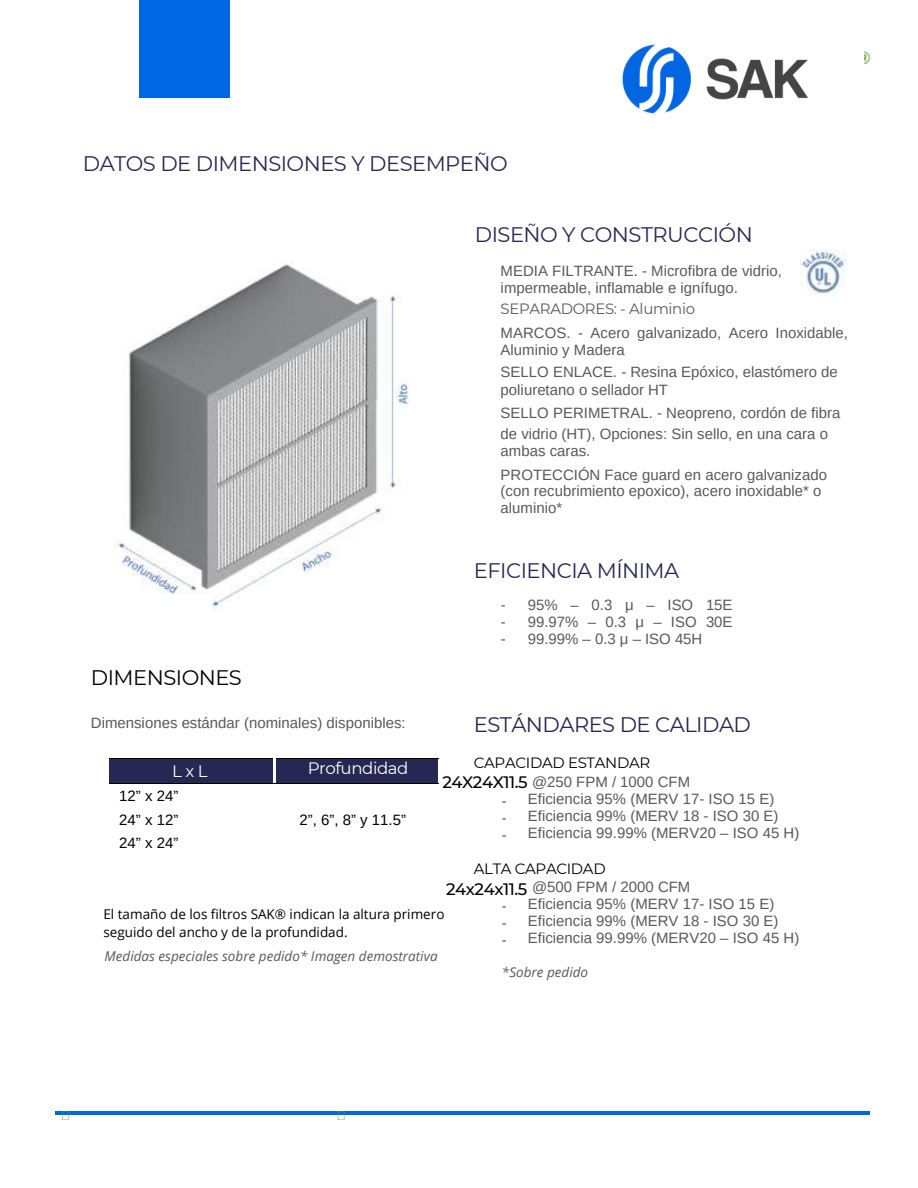
<style>
.page{position:relative;width:918px;height:1188px;background:#fff}
.page>*{position:absolute;margin:0;border:0;box-sizing:border-box;transform-origin:0 0}
.t1{font:21px "Montserrat";letter-spacing:-.025em;color:#242852}
.t2{font:21px "Montserrat";letter-spacing:-.025em;color:#000}
.t3{font:16.5px "Montserrat";letter-spacing:-.025em;color:#fff}
.t4{font:500 16.5px "Montserrat";letter-spacing:-.025em;color:#000}
.t5{font:15px/16.8px "Arimo";color:#595959;text-align:justify}
.t6{font:15px "Arimo";color:#000}
.t7{font:15px "Montserrat";letter-spacing:-.02em;color:#000}
.t8{font:15px "Montserrat";letter-spacing:-.025em;color:#595959}
.t9{font:13.5px/18px "Open Sans";color:#000}
.t10{font:italic 13.5px "Open Sans";color:#595959}
.s1{font-family:"Montserrat";font-weight:500;font-size:16.5px;color:#000}
</style>
<div class="page">
<hr style="left:56px;top:1112px;width:266px;height:3px;background:#0066e1">
<hr style="left:325px;top:1112px;width:178px;height:3px;background:#0066e1">
<hr style="left:506px;top:1112px;width:167px;height:3px;background:#0066e1">
<svg style="left:673px;top:1112px;width:4px;height:3px"></svg>
<hr style="left:677px;top:1112px;width:193px;height:3px;background:#0066e1">
<img style="left:864px;top:51px;width:7px;height:14px">
<div style="left:109px;top:759px;width:164px;height:24px;background:#242852"></div>
<div style="left:275px;top:759px;width:163px;height:24px;background:#242852"></div>
<hr style="left:109px;top:758px;width:164px;height:1px;background:#000">
<hr style="left:274px;top:758px;width:164px;height:1px;background:#000">
<hr style="left:109px;top:783px;width:164px;height:1px;background:#000">
<hr style="left:276px;top:783px;width:162px;height:1px;background:#000">
<img style="left:800px;top:251px;width:45px;height:45px">
<img style="left:115px;top:264px;width:294px;height:343px">
<img style="left:622px;top:44px;width:186px;height:70px">
<div style="left:139px;top:0;width:90px;height:98px;background:#0066e1"></div>
<p class="t1" style="left:83px;top:151px;width:426px">DATOS DE DIMENSIONES Y DESEMPEÑO</p>
<p class="t1" style="left:475px;top:221px;width:279px">DISEÑO Y CONSTRUCCIÓN</p>
<p class="t5" style="left:501px;top:262px;width:283px">MEDIA FILTRANTE. - Microfibra de vidrio, impermeable, inflamable e ignífugo.</p>
<p class="t8" style="left:501px;top:300px;width:196px">SEPARADORES: - Aluminio</p>
<p class="t5" style="left:501px;top:324px;width:349px">MARCOS. - Acero galvanizado, Acero Inoxidable,<br>Aluminio y Madera</p>
<p class="t5" style="left:501px;top:364px;width:339px">SELLO ENLACE. - Resina Epóxico, elastómero de</p>
<p class="t5" style="left:501px;top:382px;width:169px">poliuretano o sellador HT</p>
<p class="t5" style="left:501px;top:404px;width:341px">SELLO PERIMETRAL. - Neopreno, cordón de fibra</p>
<p class="t5" style="left:501px;top:425px;width:329px">de vidrio (HT), Opciones: Sin sello, en una cara o</p>
<p class="t5" style="left:501px;top:442px;width:91px">ambas caras.</p>
<p class="t5" style="left:501px;top:466px;width:328px">PROTECCIÓN Face guard en acero galvanizado</p>
<p class="t5" style="left:501px;top:483px;width:322px">(con recubrimiento epoxico), acero inoxidable* o</p>
<p class="t5" style="left:501px;top:500px;width:63px">aluminio*</p>
<p class="t1" style="left:474px;top:557px;width:207px">EFICIENCIA MÍNIMA</p>
<p class="t5" style="left:501px;top:597px;width:6px">- - -</p>
<p class="t5" style="left:528px;top:597px;width:206px">95% – 0.3 μ – ISO 15E 99.97% – 0.3 μ – ISO 30E 99.99% – 0.3 μ – ISO 45H</p>
<p class="t2" style="left:91px;top:665px;width:153px">DIMENSIONES</p>
<p class="t5" style="left:91px;top:714px;width:316px">Dimensiones estándar (nominales) disponibles:</p>
<p class="t1" style="left:474px;top:712px;width:279px">ESTÁNDARES DE CALIDAD</p>
<p class="t3" style="left:172px;top:761px;width:37px">LxL</p>
<p class="t3" style="left:308px;top:758px;width:102px">Profundidad</p>
<p class="t6" style="left:119px;top:787px;width:61px">12” x 24”</p>
<p class="t6" style="left:119px;top:811px;width:61px">24” x 12”</p>
<p class="t6" style="left:299px;top:811px;width:108px">2”, 6”, 8” y 11.5”</p>
<p class="t6" style="left:119px;top:835px;width:61px">24” x 24”</p>
<p class="t7" style="left:474px;top:754px;width:178px">CAPACIDAD ESTANDAR</p>
<p class="t5" style="left:442px;top:773px;width:249px"><span class="s1">24X24X11.5</span> @250 FPM / 1000 CFM</p>
<p class="t5" style="left:502px;top:792px;width:6px">- - -</p>
<p class="t5" style="left:528px;top:790px;width:273px;text-align:left">Eficiencia 95% (MERV 17- ISO 15 E)<br>Eficiencia 99% (MERV 18 - ISO 30 E)<br>Eficiencia 99.99% (MERV20 – ISO 45 H)</p>
<p class="t7" style="left:474px;top:859px;width:133px">ALTA CAPACIDAD</p>
<p class="t5" style="left:532px;top:879px;width:160px">@500 FPM / 2000 CFM</p>
<p class="t5" style="left:528px;top:896px;width:273px;text-align:left">Eficiencia 95% (MERV 17- ISO 15 E)<br>Eficiencia 99% (MERV 18 - ISO 30 E)<br>Eficiencia 99.99% (MERV20 – ISO 45 H)</p>
<p class="t4" style="left:446px;top:879px;width:83px">24x24x11.5</p>
<p class="t5" style="left:502px;top:898px;width:6px">- - -</p>
<p class="t9" style="left:103px;top:905px;width:343px">El tamaño de los filtros SAK® indican la altura primero seguido del ancho y de la profundidad.</p>
<p class="t10" style="left:105px;top:947px;width:334px">Medidas especiales sobre pedido* Imagen demostrativa</p>
<p class="t10" style="left:502px;top:963px;width:88px">*Sobre pedido</p>
</div>
